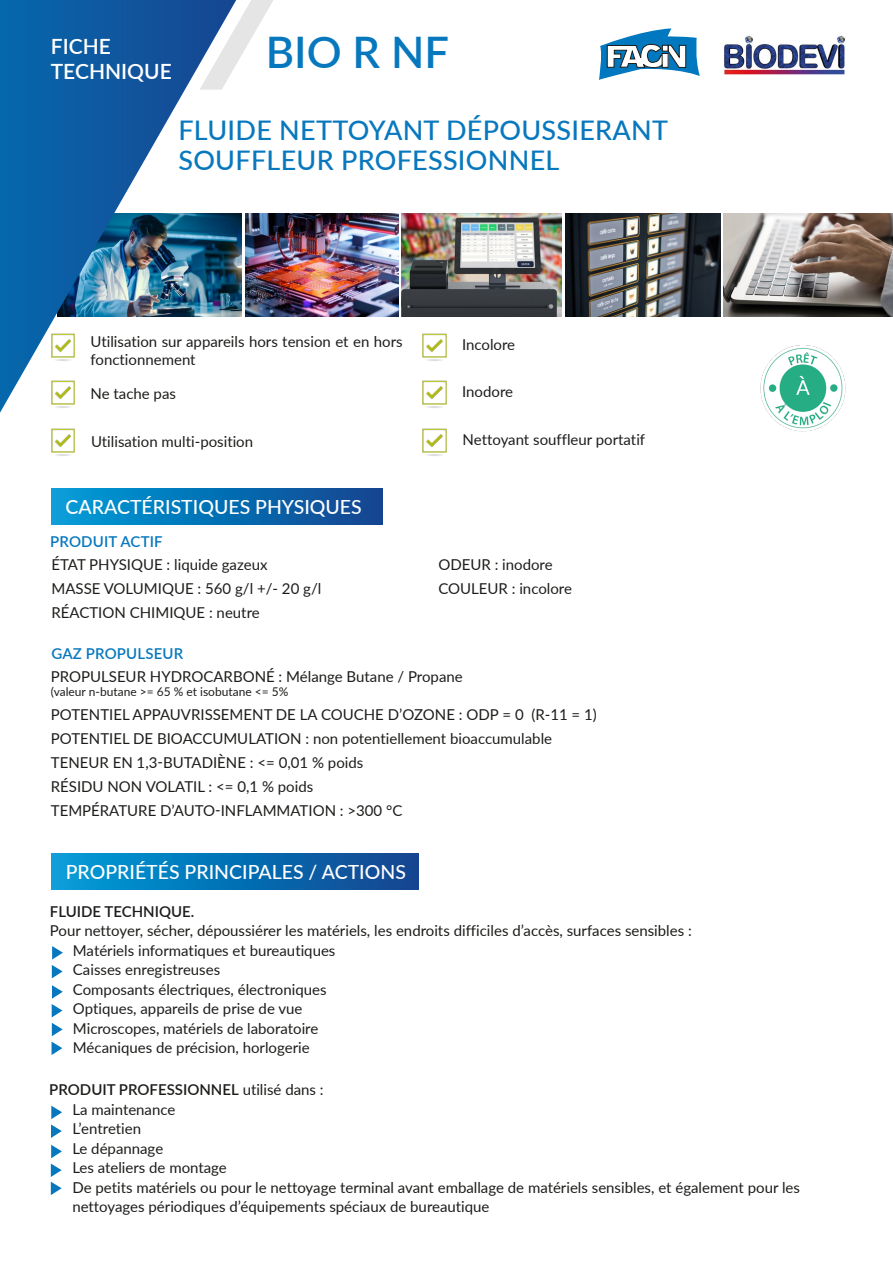
<style>
.page{position:relative;width:893px;height:1263px;background:#fff}
.page>*{position:absolute;margin:0;border:0;box-sizing:border-box;transform-origin:0 0}
.t1{font:600 43.5px "Lato";color:#0878be}
.t2{font:500 27px/30px "Lato";letter-spacing:.01em;color:#0878be}
.t3{font:600 21px/25.5px "Lato";color:#fff}
.t4{font:500 19.5px "Lato";color:#fff}
.t5{font:15px/19.5px "Lato";color:#1d1d1b}
.t6{font:600 15px "Lato";letter-spacing:.01em;color:#0878be}
.t7{font:600 15px "Lato";color:#1d1d1b}
.t8{font:12px "Lato";color:#1d1d1b}
.s1{font-weight:600}
</style>
<div class="page">
<svg style="left:236px;top:0;width:37px;height:64px"></svg>
<img style="left:51px;top:428px;width:24px;height:28px">
<img style="left:422px;top:333px;width:25px;height:28px">
<img style="left:422px;top:380px;width:25px;height:28px">
<img style="left:422px;top:428px;width:25px;height:28px">
<img style="left:566px;top:213px;width:154px;height:103px">
<img style="left:760px;top:345px;width:86px;height:87px">
<img style="left:724px;top:35px;width:121px;height:40px">
<svg style="left:599px;top:28px;width:101px;height:52px"></svg>
<img style="left:246px;top:213px;width:153px;height:104px">
<img style="left:724px;top:213px;width:169px;height:104px">
<img style="left:402px;top:213px;width:160px;height:103px">
<div style="left:51px;top:489px;width:332px;height:35px;background:linear-gradient(to right,#009eda,#11438f)"></div>
<div style="left:51px;top:854px;width:368px;height:35px;background:linear-gradient(to right,#009eda,#11438f)"></div>
<svg style="left:52px;top:946px;width:11px;height:13px"></svg>
<svg style="left:52px;top:965px;width:11px;height:13px"></svg>
<svg style="left:52px;top:985px;width:11px;height:32px"></svg>
<svg style="left:52px;top:1023px;width:11px;height:32px"></svg>
<svg style="left:51px;top:1106px;width:11px;height:32px"></svg>
<svg style="left:51px;top:1145px;width:11px;height:50px"></svg>
<img style="left:236px;top:213px;width:6px;height:103px">
<svg style="left:0;top:0;width:236px;height:413px"></svg>
<h3 class="t3" style="left:51px;top:32px;width:122px">FICHE<br>TECHNIQUE</h3>
<h1 class="t1" style="left:266px;top:21px;width:185px">BIO R NF</h1>
<h2 class="t2" style="left:178px;top:114px;width:491px">FLUIDE NETTOYANT DÉPOUSSIERANT<br>SOUFFLEUR PROFESSIONNEL</h2>
<p class="t5" style="left:91px;top:332px;width:314px;line-height:18px">Utilisation sur appareils hors tension et en hors fonctionnement</p>
<p class="t5" style="left:91px;top:383px;width:87px">Ne tache pas</p>
<p class="t5" style="left:91px;top:431px;width:164px">Utilisation multi-position</p>
<p class="t5" style="left:462px;top:334px;width:55px">Incolore</p>
<p class="t5" style="left:462px;top:381px;width:52px">Inodore</p>
<p class="t5" style="left:463px;top:429px;width:184px">Nettoyant souffleur portatif</p>
<h3 class="t4" style="left:66px;top:493px;width:298px">CARACTÉRISTIQUES PHYSIQUES</h3>
<p class="t5" style="left:51px;top:552px;width:271px;line-height:24px">ÉTAT PHYSIQUE : liquide gazeux<br>MASSE VOLUMIQUE : 560 g/l +/- 20 g/l<br>RÉACTION CHIMIQUE : neutre</p>
<p class="t5" style="left:438px;top:552px;width:135px;line-height:24px">ODEUR : inodore<br>COULEUR : incolore</p>
<p class="t6" style="left:51px;top:642px;width:133px">GAZ PROPULSEUR</p>
<p class="t6" style="left:50px;top:531px;width:114px">PRODUIT ACTIF</p>
<p class="t5" style="left:51px;top:667px;width:413px">PROPULSEUR HYDROCARBONÉ : Mélange Butane / Propane</p>
<p class="t8" style="left:51px;top:683px;width:239px">(valeur n-butane &gt;= 65 % et isobutane &lt;= 5%</p>
<p class="t5" style="left:51px;top:702px;width:548px;line-height:24px">POTENTIEL APPAUVRISSEMENT DE LA COUCHE D’OZONE : ODP = 0 (R-11 = 1)<br>POTENTIEL DE BIOACCUMULATION : non potentiellement bioaccumulable TENEUR EN 1,3-BUTADIÈNE : &lt;= 0,01 % poids<br>RÉSIDU NON VOLATIL : &lt;= 0,1 % poids<br>TEMPÉRATURE D’AUTO-INFLAMMATION : &gt;300 °C</p>
<h3 class="t4" style="left:66px;top:858px;width:342px">PROPRIÉTÉS PRINCIPALES / ACTIONS</h3>
<p class="t7" style="left:50px;top:900px;width:146px">FLUIDE TECHNIQUE.</p>
<p class="t5" style="left:73px;top:920px;width:620px;text-indent:-23px">Pour nettoyer, sécher, dépoussiérer les matériels, les endroits difficiles d’accès, surfaces sensibles :<br>Matériels informatiques et bureautiques<br>Caisses enregistreuses<br>Composants électriques, électroniques<br>Optiques, appareils de prise de vue<br>Microscopes, matériels de laboratoire<br>Mécaniques de précision, horlogerie</p>
<p class="t5" style="left:72px;top:1079px;width:729px;text-indent:-23px"><span class="s1">PRODUIT PROFESSIONNEL</span> utilisé dans :<br>La maintenance<br>L’entretien<br>Le dépannage<br>Les ateliers de montage<br>De petits matériels ou pour le nettoyage terminal avant emballage de matériels sensibles, et également pour les nettoyages périodiques d’équipements spéciaux de bureautique</p>
</div>
